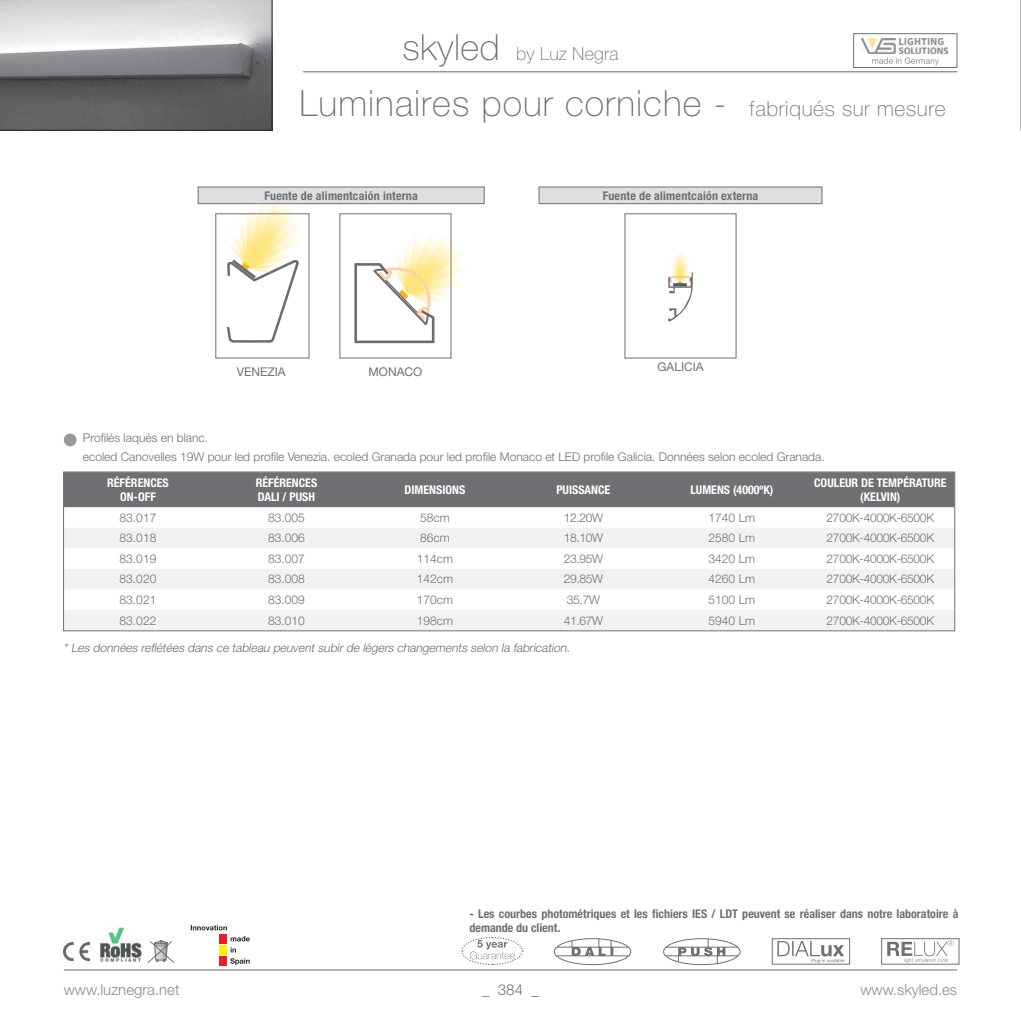
<style>
.page{position:relative;width:1021px;height:1021px;background:#fff}
.page>*{position:absolute;margin:0;border:0;box-sizing:border-box;transform-origin:0 0}
.t1{font:100 36px "Helvetica Neue LT Std";letter-spacing:.03em;color:#6f7073}
.t2{font:100 18px "Helvetica Neue LT Std";letter-spacing:.015em;color:#6f7073}
.t3{font:300 15px "Helvetica Neue LT Std";color:#8a8c8f}
.t4{font:300 15px "Helvetica Neue LT Std";color:#6f7073}
.t5{font:300 12px/18.6px "Helvetica Neue LT Std";color:#6f7073}
.t6{font:700 condensed 12px/14.4px "Helvetica Neue LT Std";color:#6f7073}
.t7{font:300 12px "Helvetica Neue LT Std";letter-spacing:-.025em;color:#6f7073}
.t8{font:700 condensed 12px/14.4px "Helvetica Neue LT Std";color:#fff;text-align:center}
.t9{font:italic 300 12px "Helvetica Neue LT Std";color:#6c6d70}
.t10{font:12px "Helvetica Neue LT Std";color:#6f7073}
.s1{font-size:36px}
.s2{font-size:21px}
</style>
<div class="page">
<hr style="left:64px;top:969px;width:893px;height:1px;background:#6f7073">
<div style="left:853px;top:33px;width:104px;height:35px;background:#fff;border:1px solid #6f7073"></div>
<img style="left:861px;top:38px;width:86px;height:15px">
<svg style="left:872px;top:57px;width:67px;height:8px"></svg>
<img style="left:64px;top:942px;width:25px;height:18px">
<img style="left:100px;top:927px;width:41px;height:34px">
<svg style="left:147px;top:940px;width:28px;height:23px"></svg>
<svg style="left:0;top:0;width:272px;height:130px;background:#949597"></svg>
<svg style="left:1020px;top:0;width:1px;height:130px"></svg>
<hr style="left:303px;top:71px;width:654px;height:1px;background:#6f7073">
<div style="left:198px;top:187px;width:286px;height:17px;background:#dedfe1;border:1px solid #6f7073"></div>
<svg style="left:354px;top:227px;width:111px;height:117px"></svg>
<svg style="left:223px;top:200px;width:79px;height:143px"></svg>
<div style="left:539px;top:187px;width:283px;height:17px;background:#dedfe1;border:1px solid #6f7073"></div>
<svg style="left:668px;top:253px;width:24px;height:69px"></svg>
<div style="left:65px;top:474px;width:887px;height:33px;background:#6f7073"></div>
<svg style="left:65px;top:528px;width:887px;height:101px;fill:#f1f2f3"></svg>
<div style="left:63px;top:472px;width:891px;height:159px;border:1px solid #6f7073"></div>
<div style="left:64px;top:433px;width:13px;height:13px;background:#97989c;border-radius:50%"></div>
<svg style="left:191px;top:925px;width:36px;height:5px"></svg>
<svg style="left:230px;top:958px;width:20px;height:6px"></svg>
<svg style="left:230px;top:947px;width:6px;height:5px"></svg>
<svg style="left:230px;top:936px;width:20px;height:5px"></svg>
<div style="left:219px;top:934px;width:8px;height:9px;background:#ee1d23"></div>
<div style="left:219px;top:945px;width:8px;height:9px;background:#fff101"></div>
<div style="left:219px;top:956px;width:8px;height:9px;background:#ee1d23"></div>
<hr style="left:556px;top:946px;width:72px;height:1px;background:#6f7073">
<hr style="left:556px;top:955px;width:72px;height:1px;background:#6f7073">
<div style="left:554px;top:938px;width:77px;height:26px;border:1px solid #6f7073;border-radius:50%"></div>
<svg style="left:571px;top:938px;width:42px;height:17px"></svg>
<hr style="left:666px;top:946px;width:71px;height:1px;background:#6f7073">
<hr style="left:666px;top:955px;width:72px;height:1px;background:#6f7073">
<div style="left:663px;top:938px;width:77px;height:26px;border:1px solid #6f7073;border-radius:50%"></div>
<svg style="left:678px;top:938px;width:47px;height:25px"></svg>
<div style="left:881px;top:938px;width:78px;height:26px;border:1px solid #6f7073"></div>
<svg style="left:887px;top:940px;width:66px;height:22px"></svg>
<svg style="left:461px;top:937px;width:62px;height:28px"></svg>
<div style="left:772px;top:938px;width:77px;height:26px;border:1px solid #6f7073"></div>
<svg style="left:777px;top:941px;width:67px;height:22px"></svg>
<h2 class="t2" style="left:402px;top:44px;width:217px"><span class="s1">skyled</span> by Luz Negra</h2>
<h1 class="t1" style="left:299px;top:82px;width:647px">Luminaires pour corniche - <span class="s2">fabriqués sur mesure</span></h1>
<p class="t6" style="left:264px;top:188px;width:155px">Fuente de alimentcaión interna</p>
<p class="t10" style="left:237px;top:365px;width:50px">VENEZIA</p>
<p class="t10" style="left:368px;top:365px;width:55px">MONACO</p>
<p class="t6" style="left:602px;top:188px;width:157px">Fuente de alimentcaión externa</p>
<p class="t10" style="left:657px;top:359px;width:48px">GALICIA</p>
<p class="t5" style="left:83px;top:428px;width:743px">Profilés laqués en blanc.<br>ecoled Canovelles 19W pour led profile Venezia. ecoled Granada pour led profile Monaco et LED profile Galicia. Données selon ecoled Granada.</p>
<p class="t8" style="left:107px;top:475px;width:63px">RÉFÉRENCES<br>ON-OFF</p>
<p class="t8" style="left:256px;top:475px;width:63px;text-align:left">RÉFÉRENCES<br>DALI / PUSH</p>
<p class="t8" style="left:404px;top:482px;width:62px">DIMENSIONS</p>
<p class="t8" style="left:556px;top:482px;width:56px">PUISSANCE</p>
<p class="t8" style="left:690px;top:482px;width:85px">LUMENS (4000ºK)</p>
<p class="t8" style="left:814px;top:475px;width:134px">COULEUR DE TEMPÉRATURE (KELVIN)</p>
<p class="t5" style="left:120px;top:508px;width:38px">83.017</p>
<p class="t5" style="left:268px;top:508px;width:38px">83.005</p>
<p class="t5" style="left:420px;top:508px;width:31px">58cm</p>
<p class="t5" style="left:563px;top:508px;width:41px">12.20W</p>
<p class="t5" style="left:708px;top:508px;width:48px">1740 Lm</p>
<p class="t7" style="left:826px;top:510px;width:109px">2700K-4000K-6500K</p>
<p class="t5" style="left:120px;top:528px;width:38px">83.018</p>
<p class="t5" style="left:268px;top:528px;width:38px">83.006</p>
<p class="t5" style="left:420px;top:528px;width:31px">86cm</p>
<p class="t5" style="left:563px;top:528px;width:41px">18.10W</p>
<p class="t5" style="left:708px;top:528px;width:48px">2580 Lm</p>
<p class="t7" style="left:826px;top:530px;width:109px">2700K-4000K-6500K</p>
<p class="t5" style="left:120px;top:549px;width:38px">83.019</p>
<p class="t5" style="left:268px;top:549px;width:38px">83.007</p>
<p class="t5" style="left:417px;top:549px;width:38px">114cm</p>
<p class="t5" style="left:563px;top:549px;width:41px">23.95W</p>
<p class="t5" style="left:708px;top:549px;width:48px">3420 Lm</p>
<p class="t7" style="left:826px;top:551px;width:109px">2700K-4000K-6500K</p>
<p class="t5" style="left:120px;top:569px;width:38px">83.020</p>
<p class="t5" style="left:268px;top:569px;width:38px">83.008</p>
<p class="t5" style="left:417px;top:569px;width:38px">142cm</p>
<p class="t5" style="left:563px;top:569px;width:41px">29.85W</p>
<p class="t5" style="left:708px;top:569px;width:48px">4260 Lm</p>
<p class="t7" style="left:826px;top:572px;width:109px">2700K-4000K-6500K</p>
<p class="t5" style="left:120px;top:590px;width:38px">83.021</p>
<p class="t5" style="left:268px;top:590px;width:38px">83.009</p>
<p class="t5" style="left:417px;top:590px;width:38px">170cm</p>
<p class="t5" style="left:567px;top:590px;width:35px">35.7W</p>
<p class="t5" style="left:708px;top:590px;width:48px">5100 Lm</p>
<p class="t7" style="left:826px;top:592px;width:109px">2700K-4000K-6500K</p>
<p class="t5" style="left:120px;top:611px;width:38px">83.022</p>
<p class="t5" style="left:268px;top:611px;width:38px">83.010</p>
<p class="t5" style="left:417px;top:611px;width:38px">198cm</p>
<p class="t5" style="left:563px;top:611px;width:41px">41.67W</p>
<p class="t5" style="left:708px;top:611px;width:48px">5940 Lm</p>
<p class="t7" style="left:826px;top:613px;width:109px">2700K-4000K-6500K</p>
<p class="t9" style="left:64px;top:640px;width:510px">* Les données reflétées dans ce tableau peuvent subir de légers changements selon la fabrication.</p>
<p class="t6" style="left:469px;top:906px;width:490px">- Les courbes photométriques et les fichiers IES / LDT peuvent se réaliser dans notre laboratoire à demande du client.</p>
<p class="t3" style="left:64px;top:980px;width:117px">www.luznegra.net</p>
<p class="t4" style="left:482px;top:980px;width:58px">_ 384 _</p>
<p class="t3" style="left:860px;top:980px;width:98px">www.skyled.es</p>
</div>
